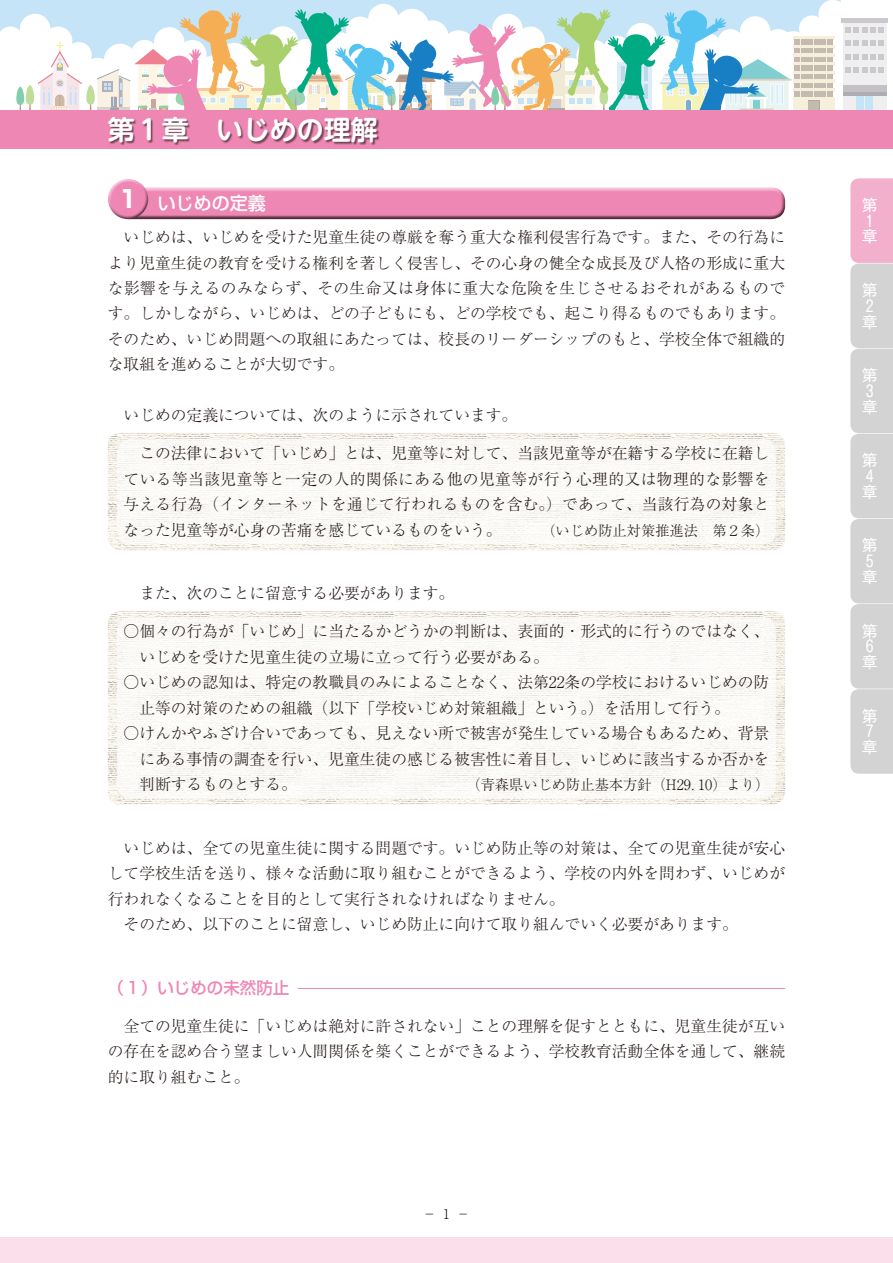
<style>
.page{position:relative;width:893px;height:1263px;background:#fff}
.page>*{position:absolute;margin:0;border:0;box-sizing:border-box;transform-origin:0 0}
.t1{font:700 27px "UD Shin M Go Pr 6 De";color:#fff}
.t2{font:500 18px "Shin Go Pr 6";color:#fff}
.t3{font:500 16.5px "Shin Go Pr 6";color:#ee87b4}
.t4{font:300 15.75px/25.5px "Ryumin Pr 6";color:#221815;text-align:justify}
.t5{font:15.75px/15.8px "Gothic MB101 Pr 6";color:#fff}
.t6{font:300 14.25px "Ryumin Pr 6";color:#221815}
.t7{font:300 13.5px "Ryumin Pr 6";color:#221815}
.s1{font-weight:700;font-size:24px}
</style>
<div class="page">
<div style="left:0;top:1237px;width:893px;height:26px;background:#fbe0ec"></div>
<svg style="left:0;top:0;width:893px;height:111px"></svg>
<div style="left:0;top:111px;width:893px;height:38px;background:#ee87b4"></div>
<svg style="left:850px;top:178px;width:43px;height:596px;background:#d8cfd4"></svg>
<div style="left:126px;top:187px;width:660px;height:32px;background:#f6c1d8"></div>
<div style="left:126px;top:190px;width:660px;height:31px;background:#221815;opacity:.75"></div>
<div style="left:105px;top:178px;width:44px;height:32px;background:#fff;opacity:.75"></div>
<div style="left:107px;top:185px;width:42px;height:36px;background:#221815;opacity:.65"></div>
<img style="left:108px;top:433px;width:677px;height:117px">
<div style="left:117px;top:439px;width:659px;height:105px;background:#fbfaf7;border-radius:13px"></div>
<img style="left:108px;top:611px;width:677px;height:194px">
<div style="left:117px;top:617px;width:659px;height:181px;background:#fbfaf7;border-radius:13px"></div>
<hr style="left:298px;top:988px;width:487px;height:1px;background:#ee87b4">
<div style="left:109px;top:118px;width:271px;height:28px;background:#221815;opacity:.6"></div>
<h1 class="t1" style="left:108px;top:107px;width:271px">第１章　いじめの理解</h1>
<p class="t2" style="left:116px;top:188px;width:151px"><span class="s1">１</span> いじめの定義</p>
<p class="t4" style="left:108px;top:224px;width:679px">　いじめは、いじめを受けた児童生徒の尊厳を奪う重大な権利侵害行為です。また、その行為により児童生徒の教育を受ける権利を著しく侵害し、その心身の健全な成長及び人格の形成に重大な影響を与えるのみならず、その生命又は身体に重大な危険を生じさせるおそれがあるものです。しかしながら、いじめは、どの子どもにも、どの学校でも、起こり得るものでもあります。そのため、いじめ問題への取組にあたっては、校長のリーダーシップのもと、学校全体で組織的な取組を進めることが大切です。</p>
<p class="t4" style="left:108px;top:402px;width:411px">　いじめの定義については、次のように示されています。</p>
<p class="t4" style="left:124px;top:440px;width:647px">　この法律において「いじめ」とは、児童等に対して、当該児童等が在籍する学校に在籍している等当該児童等と一定の人的関係にある他の児童等が行う心理的又は物理的な影響を与える行為（インターネットを通じて行われるものを含む。）であって、当該行為の対象となった児童等が心身の苦痛を感じているものをいう。</p>
<p class="t6" style="left:541px;top:519px;width:230px">（いじめ防止対策推進法　第２条）</p>
<p class="t4" style="left:108px;top:580px;width:348px">　　また、次のことに留意する必要があります。</p>
<p class="t4" style="left:139px;top:618px;width:632px;text-indent:-16px">○個々の行為が「いじめ」に当たるかどうかの判断は、表面的・形式的に行うのではなく、いじめを受けた児童生徒の立場に立って行う必要がある。</p>
<p class="t4" style="left:139px;top:669px;width:632px;text-indent:-16px">○いじめの認知は、特定の教職員のみによることなく、法第22条の学校におけるいじめの防止等の対策のための組織（以下「学校いじめ対策組織」という。）を活用して行う。</p>
<p class="t4" style="left:139px;top:720px;width:632px;text-indent:-16px">○けんかやふざけ合いであっても、見えない所で被害が発生している場合もあるため、背景にある事情の調査を行い、児童生徒の感じる被害性に着目し、いじめに該当するか否かを判断するものとする。</p>
<p class="t6" style="left:466px;top:774px;width:304px">（青森県いじめ防止基本方針（H29．10）より）</p>
<p class="t4" style="left:108px;top:834px;width:679px;text-align:left">　いじめは、全ての児童生徒に関する問題です。いじめ防止等の対策は、全ての児童生徒が安心して学校生活を送り、様々な活動に取り組むことができるよう、学校の内外を問わず、いじめが行われなくなることを目的として実行されなければなりません。<br>　そのため、以下のことに留意し、いじめ防止に向けて取り組んでいく必要があります。</p>
<p class="t3" style="left:108px;top:974px;width:183px">（１）いじめの未然防止</p>
<p class="t4" style="left:108px;top:1012px;width:679px">　全ての児童生徒に「いじめは絶対に許されない」ことの理解を促すとともに、児童生徒が互いの存在を認め合う望ましい人間関係を築くことができるよう、学校教育活動全体を通して、継続的に取り組むこと。</p>
<p class="t7" style="left:423px;top:1203px;width:49px">－ 1 －</p>
<p class="t5" style="left:862px;top:196px;width:17px">第<br>１章</p>
<p class="t5" style="left:862px;top:281px;width:17px">第<br>２章</p>
<p class="t5" style="left:862px;top:366px;width:17px">第<br>３章</p>
<p class="t5" style="left:862px;top:451px;width:17px">第<br>４章</p>
<p class="t5" style="left:862px;top:536px;width:17px">第<br>５章</p>
<p class="t5" style="left:862px;top:622px;width:17px">第<br>６章</p>
<p class="t5" style="left:862px;top:707px;width:17px">第<br>７章</p>
</div>
